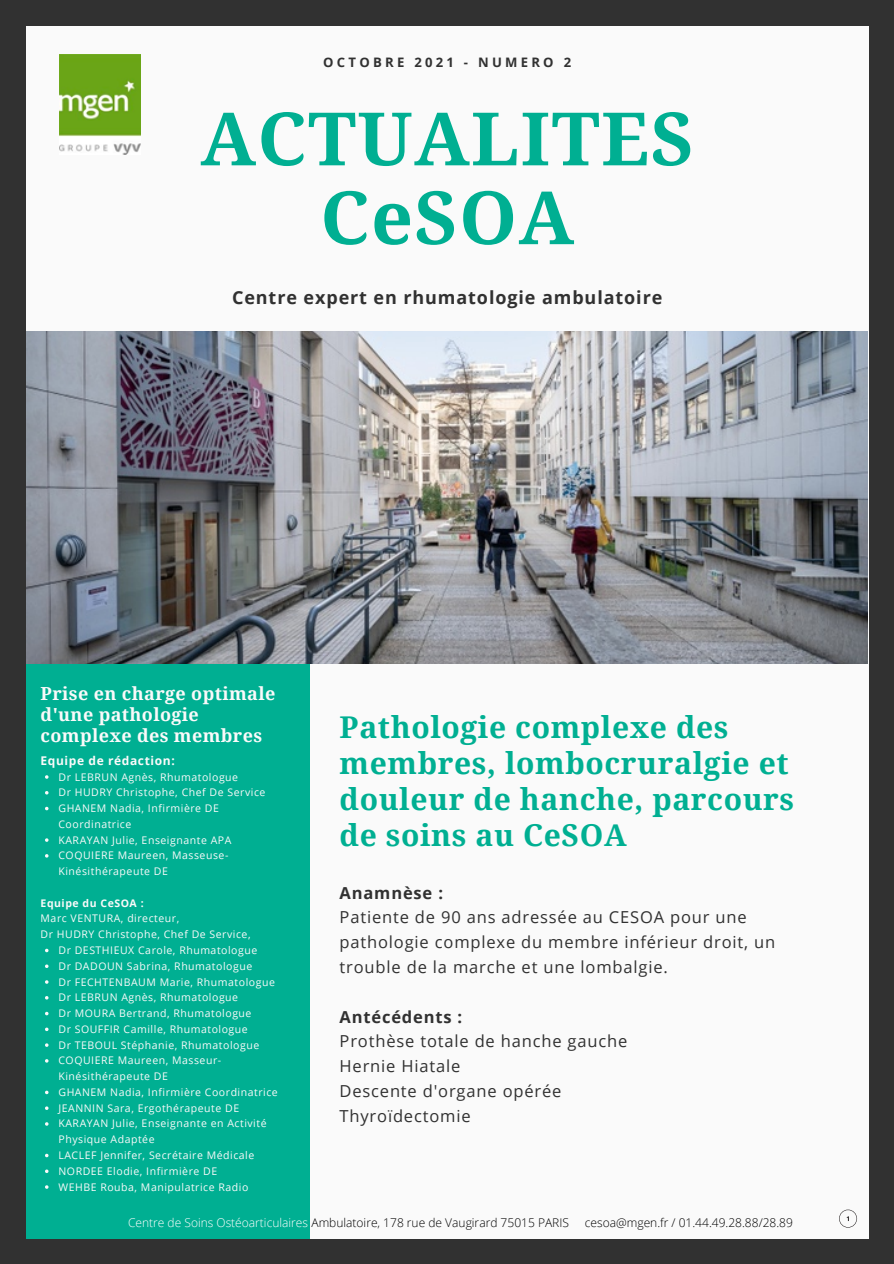
<style>
.page{position:relative;width:894px;height:1264px;background:#fff}
.page>*{position:absolute;margin:0;border:0;box-sizing:border-box;transform-origin:0 0}
.t1{font:700 73.65px/78.8px "Droid Serif";letter-spacing:.02em;color:#00af92;text-align:center}
.t2{font:700 30px/36px "Droid Serif";letter-spacing:.02em;color:#00af92}
.t3{font:700 18px/21.5px "Droid Serif";letter-spacing:.02em;color:#fafafa}
.t4{font:700 18px "Open Sans";letter-spacing:.05em;color:#313131}
.t5{font:16.5px/24.8px "Open Sans";letter-spacing:.05em;color:#313131}
.t6{font:700 16.5px "Open Sans";letter-spacing:.05em;color:#313131}
.t7{font:700 13.05px "Open Sans";letter-spacing:.25em;color:#313131}
.t8{font:300 12px "Open Sans";color:#000}
.t9{font:700 12px "Open Sans";letter-spacing:.05em;color:#fafafa}
.t10{font:10.5px/15.8px "Open Sans";letter-spacing:.05em;color:#fafafa}
.t11{font:700 10.5px "Open Sans";letter-spacing:.05em;color:#fafafa}
.s1{color:#fff}
</style>
<div class="page">
<div style="left:0;top:0;width:893px;height:1263px;background:#313131"></div>
<div style="left:26px;top:26px;width:842px;height:1212px;background:#fafafa"></div>
<div style="left:26px;top:627px;width:283px;height:611px;background:#00af92"></div>
<img style="left:26px;top:331px;width:841px;height:332px">
<img style="left:60px;top:54px;width:81px;height:100px">
<svg style="left:45px;top:964px;width:3px;height:4px"></svg>
<svg style="left:45px;top:1027px;width:3px;height:4px"></svg>
<svg style="left:839px;top:1209px;width:17px;height:18px"></svg>
<p class="t7" style="left:323px;top:53px;width:249px">OCTOBRE 2021 - NUMERO 2</p>
<p class="t1" style="left:200px;top:100px;width:494px">ACTUALITES<br>CeSOA</p>
<p class="t4" style="left:232px;top:285px;width:431px">Centre expert en rhumatologie ambulatoire</p>
<p class="t3" style="left:41px;top:682px;width:236px">Prise en charge optimale d'une pathologie complexe des membres</p>
<p class="t10" style="left:58px;top:768px;width:181px">Dr LEBRUN Agnès, Rhumatologue</p>
<p class="t10" style="left:58px;top:784px;width:208px">Dr HUDRY Christophe, Chef De Service</p>
<p class="t10" style="left:58px;top:800px;width:162px">GHANEM Nadia, Infirmière DE<br>Coordinatrice</p>
<p class="t10" style="left:58px;top:831px;width:174px">KARAYAN Julie, Enseignante APA</p>
<p class="t10" style="left:58px;top:847px;width:171px">COQUIERE Maureen, Masseuse-<br>Kinésithérapeute DE</p>
<p class="t9" style="left:41px;top:752px;width:136px">Equipe de rédaction:</p>
<p class="t11" style="left:41px;top:895px;width:104px">Equipe du CeSOA :</p>
<p class="t10" style="left:41px;top:910px;width:140px">Marc VENTURA, directeur,</p>
<p class="t10" style="left:41px;top:926px;width:211px">Dr HUDRY Christophe, Chef De Service,</p>
<p class="t10" style="left:58px;top:942px;width:200px">Dr DESTHIEUX Carole, Rhumatologue</p>
<p class="t10" style="left:58px;top:957px;width:195px">Dr DADOUN Sabrina, Rhumatologue</p>
<p class="t10" style="left:58px;top:973px;width:218px">Dr FECHTENBAUM Marie, Rhumatologue</p>
<p class="t10" style="left:58px;top:989px;width:181px">Dr LEBRUN Agnès, Rhumatologue</p>
<p class="t10" style="left:58px;top:1005px;width:194px">Dr MOURA Bertrand, Rhumatologue</p>
<p class="t10" style="left:58px;top:1020px;width:191px">Dr SOUFFIR Camille, Rhumatologue</p>
<p class="t10" style="left:58px;top:1036px;width:202px">Dr TEBOUL Stéphanie, Rhumatologue</p>
<p class="t10" style="left:58px;top:1052px;width:164px">COQUIERE Maureen, Masseur-<br>Kinésithérapeute DE</p>
<p class="t10" style="left:58px;top:1083px;width:221px">GHANEM Nadia, Infirmière Coordinatrice</p>
<p class="t10" style="left:58px;top:1099px;width:182px">JEANNIN Sara, Ergothérapeute DE</p>
<p class="t10" style="left:58px;top:1115px;width:209px">KARAYAN Julie, Enseignante en Activité<br>Physique Adaptée</p>
<p class="t10" style="left:58px;top:1146px;width:197px">LACLEF Jennifer, Secrétaire Médicale</p>
<p class="t10" style="left:58px;top:1162px;width:160px">NORDEE Elodie, Infirmière DE</p>
<p class="t10" style="left:58px;top:1178px;width:191px">WEHBE Rouba, Manipulatrice Radio</p>
<p class="t2" style="left:339px;top:710px;width:456px">Pathologie complexe des membres, lombocruralgie et douleur de hanche, parcours de soins au CeSOA</p>
<p class="t6" style="left:339px;top:881px;width:105px">Anamnèse :</p>
<p class="t5" style="left:339px;top:904px;width:437px">Patiente de 90 ans adressée au CESOA pour une pathologie complexe du membre inférieur droit, un trouble de la marche et une lombalgie.</p>
<p class="t6" style="left:339px;top:1004px;width:124px">Antécédents :</p>
<p class="t5" style="left:339px;top:1028px;width:289px">Prothèse totale de hanche gauche</p>
<p class="t5" style="left:339px;top:1053px;width:122px">Hernie Hiatale</p>
<p class="t5" style="left:339px;top:1078px;width:223px">Descente d'organe opérée</p>
<p class="t5" style="left:339px;top:1102px;width:132px">Thyroïdectomie</p>
<p class="t8" style="left:128px;top:1214px;width:442px"><span class="s1">Centre de Soins Ostéoarticulaires</span> Ambulatoire, 178 rue de Vaugirard 75015 PARIS</p>
<p class="t8" style="left:584px;top:1214px;width:209px">cesoa@mgen.fr / 01.44.49.28.88/28.89</p>
</div>
